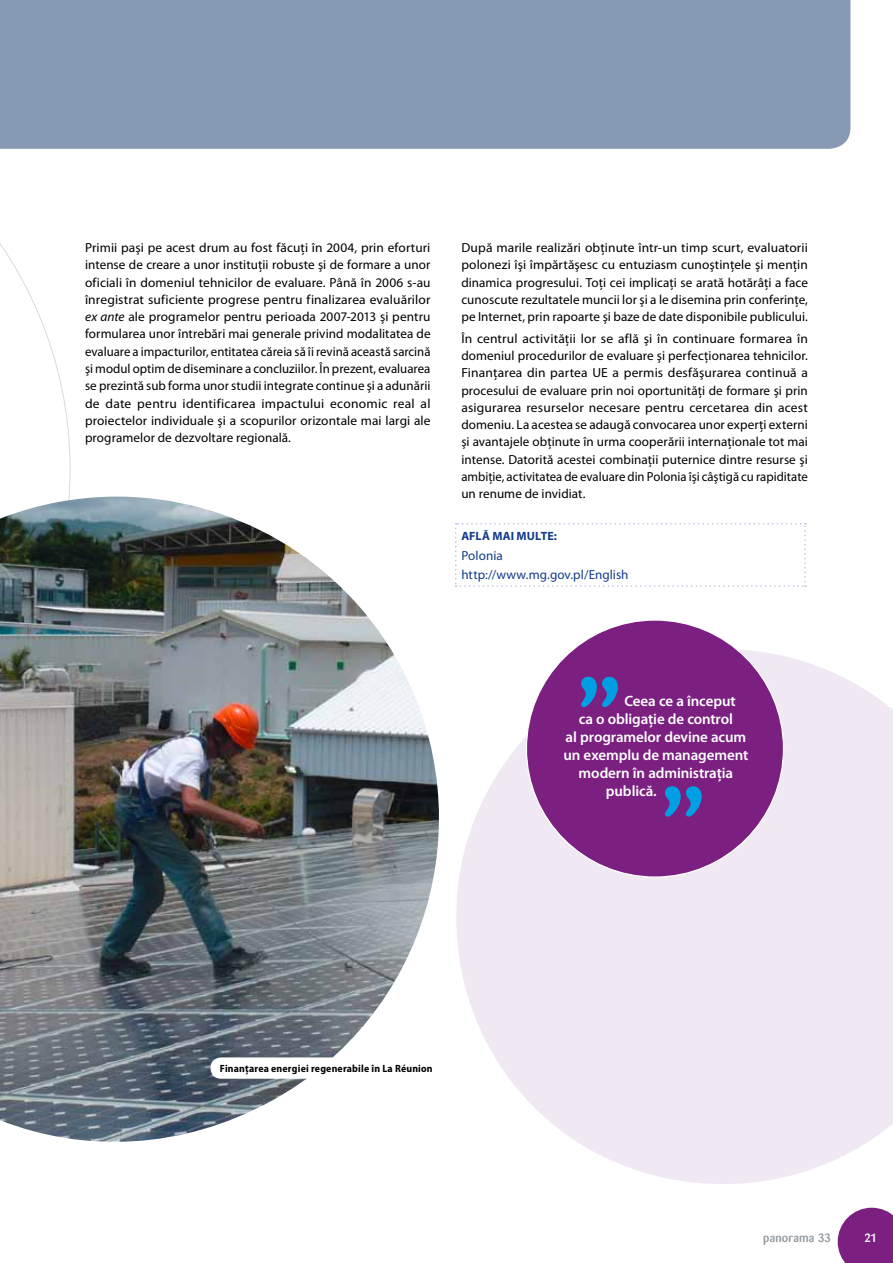
<style>
.page{position:relative;width:893px;height:1263px;background:#fff}
.page>*{position:absolute;margin:0;border:0;box-sizing:border-box;transform-origin:0 0}
.t1{font:700 100.5px "Barmeno";color:#009ee3}
.t2{font:600 15px "Myriad Pro";letter-spacing:-.01em;color:#fff}
.t3{font:13.2px/17.2px "Myriad Pro";letter-spacing:.005em;color:#000;text-align:justify}
.t4{font:13.2px/19.2px "Myriad Pro";letter-spacing:.005em;color:#123c8a}
.t5{font:700 12px "Myriad Pro";letter-spacing:.01em;color:#123c8a}
.t6{font:500 12px "Barmeno";letter-spacing:.02em;color:#90989c}
.t7{font:500 12px "Barmeno";color:#fff}
.t8{font:700 semi-condensed 10.5px "Myriad Pro";letter-spacing:.02em;color:#000}
.s1{font-style:italic}
</style>
<div class="page">
<svg style="left:0;top:243px;width:70px;height:254px"></svg>
<svg style="left:485px;top:650px;width:408px;height:534px;background:#f1ebf5"></svg>
<div style="left:0;top:0;width:850px;height:149px;background:#869ab4"></div>
<img style="left:0;top:497px;width:485px;height:645px">
<svg style="left:838px;top:1208px;width:55px;height:55px;background:#89378e"></svg>
<svg style="left:455px;top:523px;width:351px;height:64px"></svg>
<div style="left:210px;top:1057px;width:245px;height:22px;background:#fff;border-radius:11px"></div>
<div style="left:526px;top:620px;width:257px;height:257px;background:#7b1f81;border-radius:50%"></div>
<p class="t3" style="left:85px;top:239px;width:347px">Primii paşi pe acest drum au fost făcuţi în 2004, prin eforturi intense de creare a unor instituţii robuste şi de formare a unor oficiali în domeniul tehnicilor de evaluare. Până în 2006 s-au înregistrat suficiente progrese pentru finalizarea evaluărilor <span class="s1">ex ante</span> ale programelor pentru perioada 2007-2013 şi pentru formularea unor întrebări mai generale privind modalitatea de evaluare a impacturilor, entitatea căreia să îi revină această sarcină şi modul optim de diseminare a concluziilor. În prezent, evaluarea se prezintă sub forma unor studii integrate continue şi a adunării de date pentru identificarea impactului economic real al proiectelor individuale şi a scopurilor orizontale mai largi ale programelor de dezvoltare regională.</p>
<p class="t3" style="left:461px;top:239px;width:348px">După marile realizări obţinute într-un timp scurt, evaluatorii polonezi îşi împărtăşesc cu entuziasm cunoştinţele şi menţin dinamica progresului. Toţi cei implicaţi se arată hotărâţi a face cunoscute rezultatele muncii lor şi a le disemina prin conferinţe, pe Internet, prin rapoarte şi baze de date disponibile publicului.</p>
<p class="t3" style="left:461px;top:330px;width:348px">În centrul activităţii lor se află şi în continuare formarea în domeniul procedurilor de evaluare şi perfecţionarea tehnicilor.<br>Finanţarea din partea UE a permis desfăşurarea continuă a procesului de evaluare prin noi oportunităţi de formare şi prin asigurarea resurselor necesare pentru cercetarea din acest domeniu. La acestea se adaugă convocarea unor experţi externi şi avantajele obţinute în urma cooperării internaţionale tot mai intense. Datorită acestei combinaţii puternice dintre resurse şi ambiţie, activitatea de evaluare din Polonia îşi câştigă cu rapiditate un renume de invidiat.</p>
<p class="t5" style="left:461px;top:529px;width:39px">AFLĂ MAI</p>
<p class="t5" style="left:517px;top:529px;width:42px">MU LTE:</p>
<p class="t4" style="left:461px;top:546px;width:169px">Polonia http://www.mg.gov.pl/English</p>
<p class="t8" style="left:220px;top:1062px;width:214px">Finanţarea energiei regenerabile în La Réunion</p>
<h1 class="t1" style="left:576px;top:598px;width:48px">„</h1>
<p class="t2" style="left:624px;top:692px;width:113px">Ceea ce a început</p>
<p class="t2" style="left:579px;top:710px;width:156px">ca o obligaţie de control</p>
<p class="t2" style="left:566px;top:728px;width:182px">al programelor devine acum</p>
<p class="t2" style="left:563px;top:746px;width:186px">un exemplu de management</p>
<p class="t2" style="left:579px;top:764px;width:156px">modern în administraţia</p>
<p class="t2" style="left:606px;top:782px;width:52px">publică.</p>
<h1 class="t1" style="left:660px;top:707px;width:48px">„</h1>
<p class="t6" style="left:763px;top:1230px;width:69px">panorama 33</p>
<p class="t7" style="left:864px;top:1231px;width:14px">21</p>
</div>
